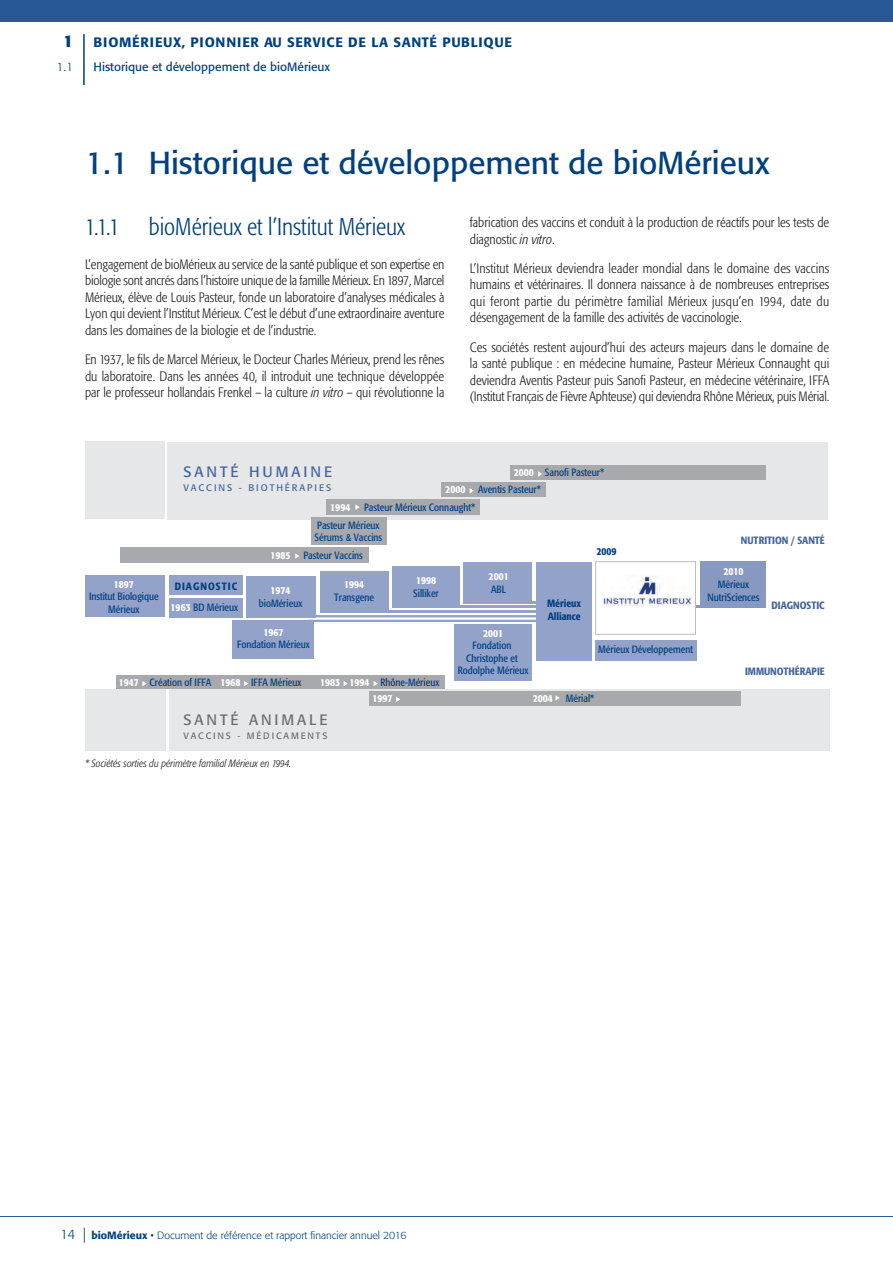
<style>
.page{position:relative;width:893px;height:1263px;background:#fff}
.page>*{position:absolute;margin:0;border:0;box-sizing:border-box;transform-origin:0 0}
.t1{font:31.5px "Formata";color:#014081}
.t2{font:300 24px "Formata Condensed";color:#014081}
.t3{font:15px "Formata";letter-spacing:.2em;color:#45659d}
.t4{font:15px "Formata";letter-spacing:.2em;color:#6c6d70}
.t5{font:300 13.5px/16.5px "Formata Condensed";color:#231f20;text-align:justify}
.t6{font:500 13.5px "Formata";letter-spacing:.05em;color:#014081}
.t7{font:12px "Formata";color:#014081}
.t8{font:300 12px "Formata";color:#014081}
.t9{font:10.5px/12.6px "Formata Condensed";color:#014081;text-align:center}
.t10{font:300 10.5px "Formata";color:#014081}
.t11{font:italic 300 10.5px "Formata Condensed";color:#231f20}
.t12{font:500 10.5px "Formata Condensed";color:#45659d}
.t13{font:500 10.5px "Formata Condensed";color:#fff}
.t14{font:500 10.5px/12.6px "Formata Condensed";color:#014081}
.t15{font:500 10.5px "Formata Condensed";letter-spacing:.1em;color:#014081}
.t16{font:9.45px "Formata";letter-spacing:.2em;color:#45659d}
.t17{font:9.15px "Formata";letter-spacing:.2em;color:#6c6d70}
.s1{font-weight:700;font-size:16.5px}
.s2{font-style:italic}
.s3{font-weight:500;color:#fff}
.s4{font-size:13.5px}
.s5{font-size:15px}
.s6{font-weight:500}
</style>
<div class="page">
<hr style="left:0;top:1216px;width:893px;height:1px;background:#285894">
<hr style="left:83px;top:34px;width:2px;height:51px;background:#014081">
<div style="left:0;top:0;width:893px;height:21px;background:#285894"></div>
<hr style="left:694px;top:606px;width:71px;height:2px;background:#8798c1">
<div style="left:169px;top:689px;width:660px;height:61px;background:#e6e7e9"></div>
<div style="left:85px;top:689px;width:80px;height:61px;background:#e6e7e9"></div>
<div style="left:167px;top:443px;width:661px;height:77px;background:#e6e7e9"></div>
<div style="left:86px;top:441px;width:79px;height:78px;background:#e6e7e9"></div>
<div style="left:700px;top:562px;width:65px;height:45px;background:#8798c1"></div>
<div style="left:510px;top:465px;width:255px;height:15px;background:#a8a9ad"></div>
<div style="left:441px;top:482px;width:105px;height:15px;background:#a8a9ad"></div>
<div style="left:326px;top:500px;width:154px;height:15px;background:#a8a9ad"></div>
<div style="left:117px;top:675px;width:328px;height:14px;background:#a8a9ad"></div>
<div style="left:370px;top:691px;width:371px;height:15px;background:#a8a9ad"></div>
<div style="left:311px;top:517px;width:76px;height:28px;background:#a8a9ad"></div>
<div style="left:120px;top:547px;width:248px;height:16px;background:#a8a9ad"></div>
<div style="left:536px;top:562px;width:56px;height:98px;background:#93a2c8"></div>
<div style="left:595px;top:640px;width:101px;height:20px;background:#93a2c8"></div>
<div style="left:595px;top:561px;width:101px;height:74px;border:1px solid #bcbdc0"></div>
<div style="left:247px;top:576px;width:69px;height:41px;background:#93a2c8"></div>
<div style="left:86px;top:575px;width:79px;height:42px;background:#93a2c8"></div>
<div style="left:233px;top:620px;width:81px;height:39px;background:#93a2c8"></div>
<div style="left:320px;top:571px;width:68px;height:42px;background:#93a2c8"></div>
<div style="left:393px;top:567px;width:67px;height:41px;background:#93a2c8"></div>
<div style="left:463px;top:562px;width:69px;height:41px;background:#93a2c8"></div>
<div style="left:454px;top:624px;width:78px;height:57px;background:#93a2c8"></div>
<div style="left:169px;top:598px;width:73px;height:19px;background:#93a2c8"></div>
<div style="left:169px;top:576px;width:73px;height:19px;background:#93a2c8"></div>
<hr style="left:311px;top:615px;width:235px;height:2px;background:#93a2c8">
<svg style="left:314px;top:620px;width:222px;height:2px"></svg>
<hr style="left:339px;top:610px;width:199px;height:3px;background:#93a2c8">
<hr style="left:417px;top:606px;width:124px;height:2px;background:#93a2c8">
<hr style="left:468px;top:601px;width:69px;height:2px;background:#93a2c8">
<svg style="left:355px;top:505px;width:5px;height:5px"></svg>
<svg style="left:295px;top:553px;width:4px;height:6px"></svg>
<svg style="left:469px;top:488px;width:5px;height:5px"></svg>
<svg style="left:538px;top:471px;width:4px;height:6px"></svg>
<svg style="left:142px;top:681px;width:5px;height:5px"></svg>
<svg style="left:244px;top:681px;width:4px;height:5px"></svg>
<svg style="left:344px;top:681px;width:4px;height:5px"></svg>
<svg style="left:374px;top:681px;width:4px;height:5px"></svg>
<svg style="left:396px;top:697px;width:4px;height:5px"></svg>
<svg style="left:555px;top:695px;width:5px;height:6px"></svg>
<img style="left:602px;top:576px;width:90px;height:30px">
<p class="t6" style="left:63px;top:34px;width:450px"><span class="s1">1</span> BIOMÉRIEUX, PIONNIER AU SERVICE DE LA SANTÉ PUBLIQUE</p>
<p class="t8" style="left:57px;top:60px;width:18px">1.1</p>
<p class="t7" style="left:94px;top:60px;width:238px">Historique et développement de bioMérieux</p>
<h1 class="t1" style="left:85px;top:144px;width:686px">1.1 Historique et développement de bioMérieux</h1>
<h2 class="t2" style="left:85px;top:213px;width:322px">1.1.1 bioMérieux et l’Institut Mérieux</h2>
<p class="t5" style="left:85px;top:256px;width:361px">L’engagement de bioMérieux au service de la santé publique et son expertise en biologie sont ancrés dans l’histoire unique de la famille Mérieux. En 1897, Marcel Mérieux, élève de Louis Pasteur, fonde un laboratoire d’analyses médicales à Lyon qui devient l’Institut Mérieux. C’est le début d’une extraordinaire aventure dans les domaines de la biologie et de l’industrie.</p>
<p class="t5" style="left:85px;top:351px;width:361px">En 1937, le fils de Marcel Mérieux, le Docteur Charles Mérieux, prend les rênes du laboratoire. Dans les années 40, il introduit une technique développée par le professeur hollandais Frenkel – la culture <span class="s2">in vitro</span> – qui révolutionne la</p>
<p class="t5" style="left:470px;top:214px;width:361px">fabrication des vaccins et conduit à la production de réactifs pour les tests de diagnostic <span class="s2">in vitro</span>.</p>
<p class="t5" style="left:470px;top:260px;width:361px">L’Institut Mérieux deviendra leader mondial dans le domaine des vaccins humains et vétérinaires. Il donnera naissance à de nombreuses entreprises qui feront partie du périmètre familial Mérieux jusqu’en 1994, date du désengagement de la famille des activités de vaccinologie.</p>
<p class="t5" style="left:470px;top:339px;width:361px">Ces sociétés restent aujourd’hui des acteurs majeurs dans le domaine de la santé publique : en médecine humaine, Pasteur Mérieux Connaught qui deviendra Aventis Pasteur puis Sanofi Pasteur, en médecine vétérinaire, IFFA (Institut Français de Fièvre Aphteuse) qui deviendra Rhône Mérieux, puis Mérial.</p>
<p class="t3" style="left:183px;top:463px;width:150px">SANTÉ HUMAINE</p>
<p class="t16" style="left:183px;top:482px;width:149px">VACCINS - BIOTHÉRAPIES</p>
<p class="t13" style="left:330px;top:501px;width:22px">1994</p>
<p class="t9" style="left:514px;top:466px;width:92px"><span class="s3">2000</span> Sanofi Pasteur*</p>
<p class="t9" style="left:445px;top:484px;width:97px"><span class="s3">2000</span> Aventis Pasteur*</p>
<p class="t9" style="left:364px;top:501px;width:113px">Pasteur Mérieux Connaught*</p>
<p class="t9" style="left:314px;top:519px;width:69px;text-align:left">Pasteur Mérieux<br>Sérums &amp; Vaccins</p>
<p class="t13" style="left:114px;top:578px;width:22px">1897</p>
<p class="t9" style="left:89px;top:590px;width:71px">Institut Biologique<br>Mérieux</p>
<p class="t9" style="left:270px;top:549px;width:94px"><span class="s3">1985</span> Pasteur Vaccins</p>
<p class="t15" style="left:175px;top:580px;width:64px">DIAGNOSTIC</p>
<p class="t13" style="left:270px;top:584px;width:22px">1974</p>
<p class="t9" style="left:259px;top:597px;width:45px">bioMérieux</p>
<p class="t13" style="left:263px;top:626px;width:22px">1967</p>
<p class="t9" style="left:237px;top:639px;width:74px">Fondation Mérieux</p>
<p class="t9" style="left:171px;top:601px;width:69px"><span class="s3">1963</span> BD Mérieux</p>
<p class="t13" style="left:344px;top:578px;width:22px">1994</p>
<p class="t9" style="left:334px;top:591px;width:42px">Transgene</p>
<p class="t13" style="left:416px;top:574px;width:22px">1998</p>
<p class="t9" style="left:413px;top:587px;width:27px">Silliker</p>
<p class="t9" style="left:119px;top:676px;width:184px"><span class="s3">1947</span> Création of IFFA <span class="s3">1968</span> IFFA Mérieux</p>
<p class="t9" style="left:320px;top:674px;width:121px;line-height:15.9px"><span class="s3">1983 1994</span> Rhône-Mérieux<br><span class="s3">1997</span></p>
<p class="t4" style="left:183px;top:710px;width:146px">SANTÉ ANIMALE</p>
<p class="t17" style="left:183px;top:730px;width:145px">VACCINS - MÉDICAMENTS</p>
<p class="t11" style="left:85px;top:757px;width:208px">* Sociétés sorties du périmètre familial Mérieux en 1994.</p>
<p class="t13" style="left:489px;top:570px;width:22px">2001</p>
<p class="t9" style="left:491px;top:583px;width:17px">ABL</p>
<p class="t13" style="left:483px;top:626px;width:22px">2001</p>
<p class="t9" style="left:458px;top:639px;width:72px">Fondation<br>Christophe et<br>Rodolphe Mérieux</p>
<p class="t14" style="left:596px;top:544px;width:22px">2009</p>
<p class="t14" style="left:547px;top:597px;width:35px">Mérieux<br>Alliance</p>
<p class="t9" style="left:598px;top:643px;width:96px">Mérieux Développement</p>
<p class="t9" style="left:533px;top:692px;width:63px"><span class="s3">2004</span> Mérial*</p>
<p class="t12" style="left:741px;top:534px;width:85px">NUTRITION / SANTÉ</p>
<p class="t13" style="left:723px;top:565px;width:22px">2010</p>
<p class="t9" style="left:707px;top:578px;width:54px">Mérieux<br>NutriSciences</p>
<p class="t12" style="left:771px;top:599px;width:55px">DIAGNOSTIC</p>
<p class="t12" style="left:745px;top:665px;width:81px">IMMUNOTHÉRAPIE</p>
<p class="t10" style="left:60px;top:1229px;width:348px"><span class="s4">14</span> <span class="s5">|</span> <span class="s6">bioMérieux</span> • Document de référence et rapport financier annuel 2016</p>
</div>
